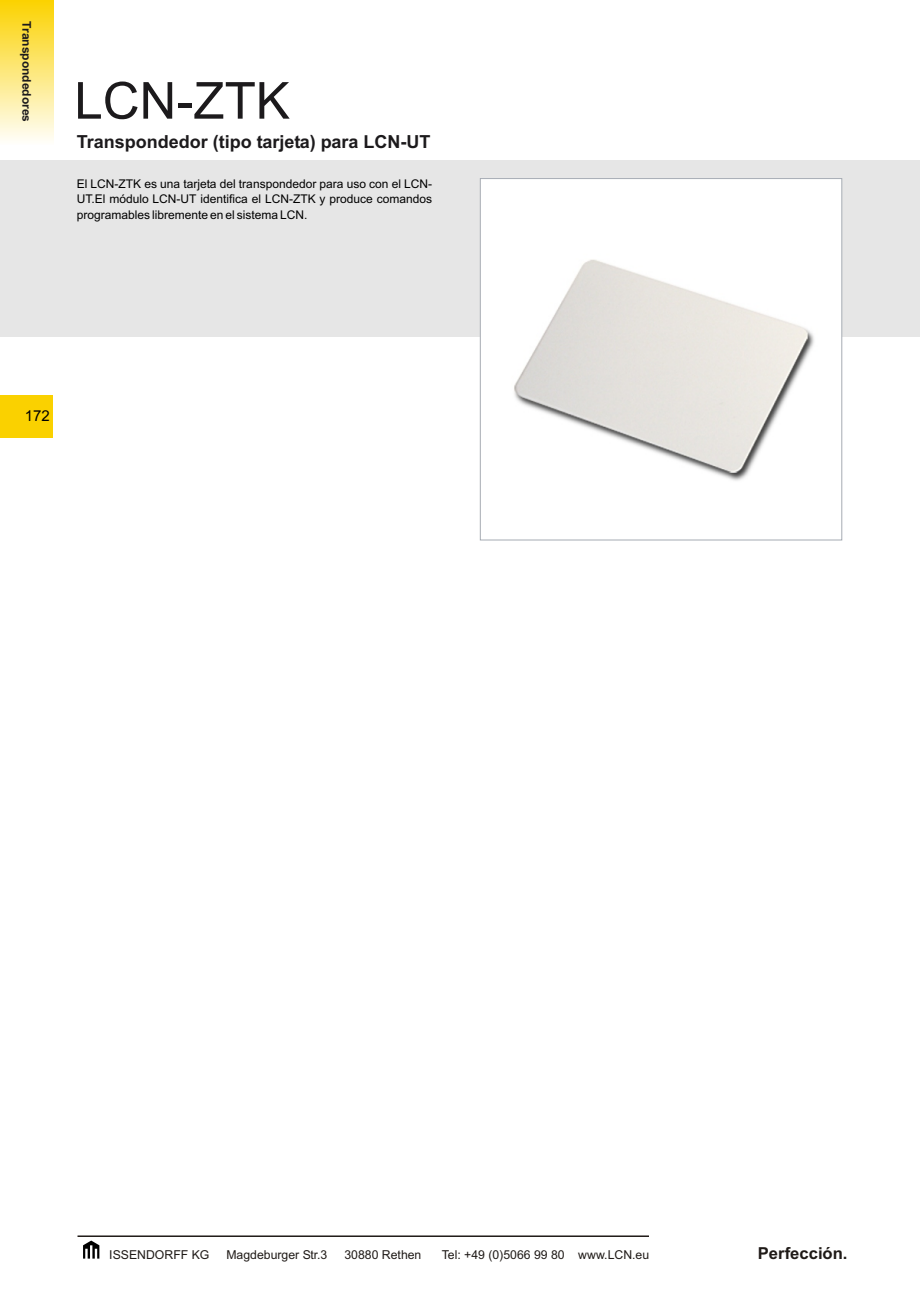
<style>
.page{position:relative;width:920px;height:1289px;background:#fff}
.page>*{position:absolute;margin:0;border:0;box-sizing:border-box;transform-origin:0 0}
.t1{font:51px "Arial";color:#1c1a1c}
.t2{font:700 18px "Arial";color:#1c1a1c}
.t3{font:700 16.5px "Arial";color:#1f1a17}
.t4{font:15px "Arial";color:#000}
.t5{font:12.3px "Arial";color:#1f1a17}
.t6{font:12px/15.5px "Arial";color:#000;text-align:justify}
.t7{font:700 12px "Arial";color:#1c1a1c}
</style>
<div class="page">
<div style="left:0;top:395px;width:52px;height:43px;background:#fad100"></div>
<div style="left:0;top:161px;width:920px;height:176px;background:#e6e6e6"></div>
<div style="left:0;top:0;width:53px;height:145px;background:linear-gradient(to bottom,#fbd200,#fffffc)"></div>
<div style="left:480px;top:179px;width:361px;height:361px;background:#fff"></div>
<img style="left:514px;top:259px;width:300px;height:222px">
<div style="left:480px;top:178px;width:362px;height:362px;border:1px solid #a6abb3"></div>
<svg style="left:83px;top:1240px;width:16px;height:18px"></svg>
<hr style="left:77px;top:1235px;width:572px;height:2px;background:#1f1a17">
<p class="t7" style="left:31px;top:21px;width:102px;rotate:90deg">Transpondedores</p>
<h1 class="t1" style="left:74px;top:81px;width:217px">LCN-ZTK</h1>
<h2 class="t2" style="left:77px;top:135px;width:355px">Transpondedor (tipo tarjeta) para LCN-UT</h2>
<p class="t6" style="left:77px;top:177px;width:357px">El LCN-ZTK es una tarjeta del transpondedor para uso con el LCN-UT.El módulo LCN-UT identifica el LCN-ZTK y produce comandos programables libremente en el sistema LCN.</p>
<p class="t4" style="left:25px;top:410px;width:27px">172</p>
<p class="t5" style="left:109px;top:1249px;width:102px">ISSENDORFF KG</p>
<p class="t5" style="left:226px;top:1249px;width:102px">Magdeburger Str.3</p>
<p class="t5" style="left:344px;top:1249px;width:78px">30880 Rethen</p>
<p class="t5" style="left:441px;top:1249px;width:209px">Tel: +49 (0)5066 99 80 www.LCN.eu</p>
<h3 class="t3" style="left:757px;top:1246px;width:91px">Perfección.</h3>
</div>
